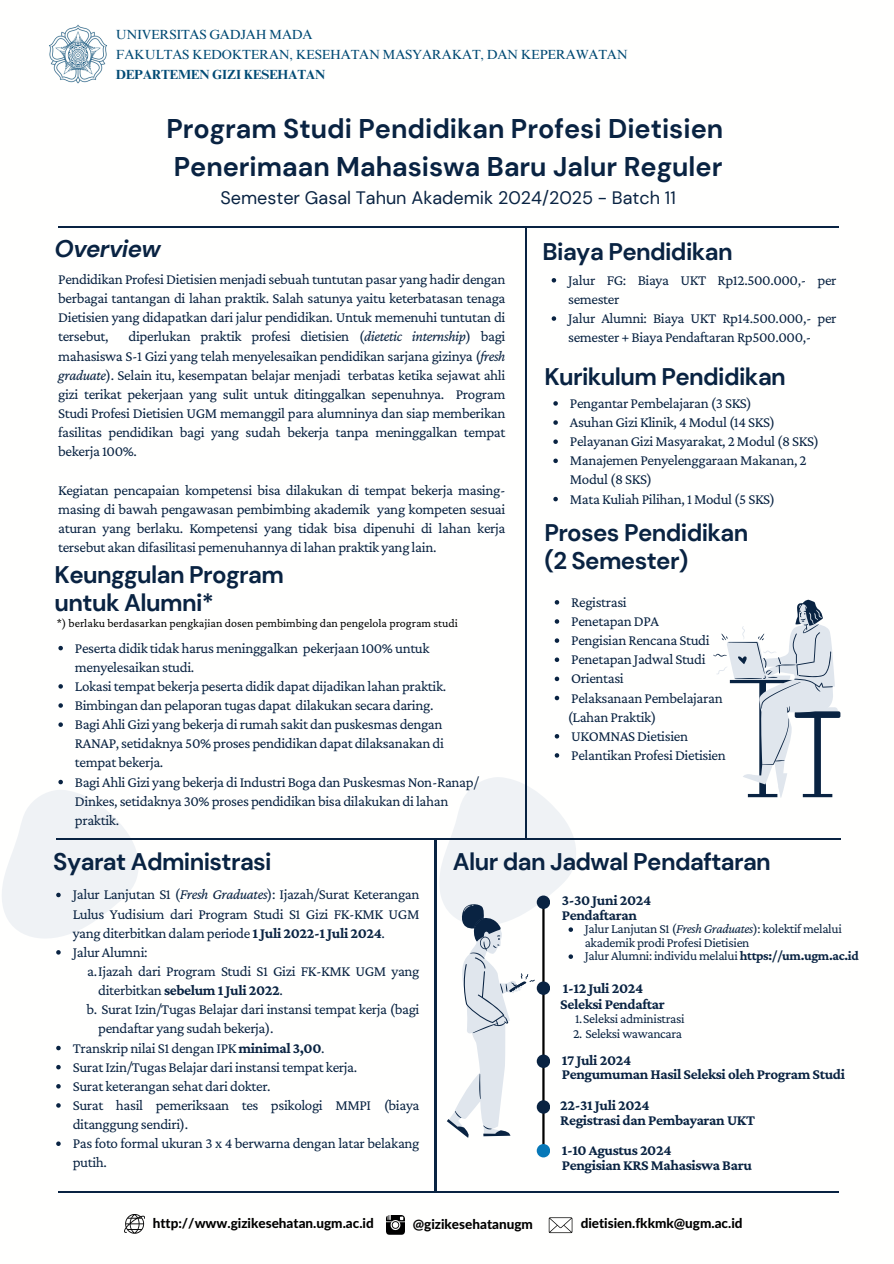
<style>
.page{position:relative;width:894px;height:1264px;background:#fff}
.page>*{position:absolute;margin:0;border:0;box-sizing:border-box;transform-origin:0 0}
.t1{font:700 27px/37.2px "DM Sans";color:#092342}
.t2{font:700 24px/28.2px "DM Sans";letter-spacing:-.025em;color:#092342}
.t3{font:italic 700 24px "DM Sans";letter-spacing:-.025em;color:#092342}
.t4{font:18px "DM Sans";color:#092342}
.t5{font:15px/19.2px "Crimson Pro";letter-spacing:-.025em;color:#092342}
.t6{font:700 15px/14.7px "Crimson Pro";letter-spacing:-.025em;color:#092342}
.t7{font:13.5px/13.5px "Crimson Pro";letter-spacing:-.025em;color:#092342}
.t8{font:800 13.5px "Lato Latin";color:#000}
.t9{font:13.2px/19.8px "Times NRMT Pro";letter-spacing:-.025em;color:#004a74}
.t10{font:12px "Crimson Pro";color:#000}
.s1{font-weight:700}
.s2{font-style:italic}
</style>
<div class="page">
<hr style="left:525px;top:228px;width:1px;height:610px;background:#092342">
<hr style="left:434px;top:839px;width:2px;height:353px;background:#092342">
<svg style="left:713px;top:599px;width:127px;height:198px"></svg>
<hr style="left:56px;top:838px;width:784px;height:1px;background:#092342">
<hr style="left:58px;top:227px;width:780px;height:1px;background:#092342">
<hr style="left:58px;top:1191px;width:780px;height:1px;background:#092342">
<svg style="left:58px;top:646px;width:5px;height:4px"></svg>
<svg style="left:58px;top:684px;width:5px;height:4px"></svg>
<svg style="left:58px;top:703px;width:5px;height:4px"></svg>
<svg style="left:58px;top:722px;width:5px;height:5px"></svg>
<svg style="left:551px;top:278px;width:5px;height:4px"></svg>
<svg style="left:551px;top:316px;width:5px;height:5px"></svg>
<svg style="left:553px;top:401px;width:4px;height:4px"></svg>
<svg style="left:553px;top:420px;width:4px;height:5px"></svg>
<svg style="left:553px;top:439px;width:4px;height:5px"></svg>
<svg style="left:553px;top:458px;width:4px;height:5px"></svg>
<svg style="left:553px;top:497px;width:4px;height:4px"></svg>
<svg style="left:554px;top:600px;width:5px;height:4px"></svg>
<svg style="left:554px;top:619px;width:5px;height:4px"></svg>
<svg style="left:554px;top:638px;width:5px;height:5px"></svg>
<svg style="left:554px;top:657px;width:5px;height:5px"></svg>
<svg style="left:554px;top:676px;width:5px;height:5px"></svg>
<svg style="left:554px;top:695px;width:5px;height:5px"></svg>
<svg style="left:554px;top:734px;width:5px;height:4px"></svg>
<svg style="left:554px;top:753px;width:5px;height:4px"></svg>
<hr style="left:542px;top:898px;width:2px;height:251px;background:#000">
<svg style="left:424px;top:767px;width:161px;height:370px"></svg>
<div style="left:536px;top:981px;width:14px;height:13px;background:#092342;border-radius:50%"></div>
<div style="left:536px;top:1054px;width:14px;height:13px;background:#092342;border-radius:50%"></div>
<div style="left:536px;top:1100px;width:14px;height:13px;background:#092342;border-radius:50%"></div>
<svg style="left:2px;top:779px;width:146px;height:159px"></svg>
<svg style="left:56px;top:950px;width:5px;height:4px"></svg>
<svg style="left:56px;top:1045px;width:5px;height:5px"></svg>
<svg style="left:56px;top:1064px;width:5px;height:5px"></svg>
<svg style="left:56px;top:1084px;width:5px;height:4px"></svg>
<svg style="left:56px;top:1103px;width:5px;height:4px"></svg>
<svg style="left:56px;top:1141px;width:5px;height:4px"></svg>
<img style="left:49px;top:24px;width:58px;height:60px">
<div style="left:536px;top:1143px;width:14px;height:14px;background:#0778b8;border-radius:50%"></div>
<img style="left:124px;top:1214px;width:20px;height:19px">
<img style="left:386px;top:1215px;width:18px;height:19px">
<svg style="left:548px;top:1217px;width:24px;height:15px"></svg>
<h3 class="t9" style="left:116px;top:26px;width:513px">UNIVERSITAS GADJAH MADA<br>FAKULTAS KEDOKTERAN, KESEHATAN MASYARAKAT, DAN KEPERAWATAN<br><span class="s1">DEPARTEMEN GIZI KESEHATAN</span></h3>
<p class="t1" style="left:166px;top:111px;width:558px">Program Studi Pendidikan Profesi Dietisien<br>Penerimaan Mahasiswa Baru Jalur Reguler</p>
<p class="t4" style="left:220px;top:186px;width:457px">Semester Gasal Tahun Akademik 2024/2025 - Batch 11</p>
<h1 class="t3" style="left:55px;top:233px;width:108px">Overview</h1>
<p class="t5" style="left:58px;top:269px;width:448px;text-align:justify">Pendidikan Profesi Dietisien menjadi sebuah tuntutan pasar yang hadir dengan berbagai tantangan di lahan praktik. Salah satunya yaitu keterbatasan tenaga Dietisien yang didapatkan dari jalur pendidikan. Untuk memenuhi tuntutan di tersebut,</p>
<p class="t5" style="left:58px;top:327px;width:448px;text-align:justify;text-indent:70px">diperlukan praktik profesi dietisien (<span class="s2">dietetic internship</span>) bagi mahasiswa S-1 Gizi yang telah menyelesaikan pendidikan sarjana gizinya (<span class="s2">fresh graduate</span>). Selain itu, kesempatan belajar menjadi terbatas ketika sejawat ahli gizi terikat pekerjaan yang sulit untuk ditinggalkan sepenuhnya. Program Studi Profesi Dietisien UGM memanggil para alumninya dan siap memberikan fasilitas pendidikan bagi yang sudah bekerja tanpa meninggalkan tempat bekerja 100%.</p>
<p class="t5" style="left:58px;top:480px;width:448px;text-align:justify">Kegiatan pencapaian kompetensi bisa dilakukan di tempat bekerja masing&shy;masing di bawah pengawasan pembimbing akademik yang kompeten sesuai aturan yang berlaku. Kompetensi yang tidak bisa dipenuhi di lahan kerja tersebut akan difasilitasi pemenuhannya di lahan praktik yang lain.</p>
<h4 class="t2" style="left:55px;top:561px;width:231px">Keunggulan Program untuk Alumni*</h4>
<p class="t10" style="left:57px;top:616px;width:402px">*) berlaku berdasarkan pengkajian dosen pembimbing dan pengelola program studi</p>
<h5 class="t5" style="left:75px;top:638px;width:356px">Peserta didik tidak harus meninggalkan pekerjaan 100% untuk menyelesaikan studi.</h5>
<h2 class="t5" style="left:75px;top:676px;width:373px">Lokasi tempat bekerja peserta didik dapat dijadikan lahan praktik.</h2>
<h1 class="t5" style="left:75px;top:695px;width:360px">Bimbingan dan pelaporan tugas dapat dilakukan secara daring.</h1>
<h1 class="t5" style="left:75px;top:714px;width:370px;text-align:justify">Bagi Ahli Gizi yang bekerja di rumah sakit dan puskesmas dengan RANAP, setidaknya 50% proses pendidikan dapat dilaksanakan di tempat bekerja.</h1>
<h4 class="t5" style="left:75px;top:771px;width:405px">Bagi Ahli Gizi yang bekerja di Industri Boga dan Puskesmas Non-Ranap/<br>Dinkes, setidaknya 30% proses pendidikan bisa dilakukan di lahan praktik.</h4>
<p class="t2" style="left:542px;top:238px;width:191px">Biaya Pendidikan</p>
<h1 class="t5" style="left:568px;top:270px;width:270px">Jalur FG: Biaya UKT Rp12.500.000,- per semester</h1>
<p class="t5" style="left:568px;top:308px;width:270px">Jalur Alumni: Biaya UKT Rp14.500.000,- per semester + Biaya Pendaftaran Rp500.000,-</p>
<p class="t2" style="left:544px;top:362px;width:243px">Kurikulum Pendidikan</p>
<p class="t5" style="left:569px;top:393px;width:183px">Pengantar Pembelajaran (3 SKS)</p>
<p class="t5" style="left:569px;top:412px;width:207px">Asuhan Gizi Klinik, 4 Modul (14 SKS)</p>
<p class="t5" style="left:569px;top:431px;width:251px">Pelayanan Gizi Masyarakat, 2 Modul (8 SKS)</p>
<p class="t5" style="left:569px;top:450px;width:238px">Manajemen Penyelenggaraan Makanan, 2<br>Modul (8 SKS)</p>
<h1 class="t5" style="left:569px;top:489px;width:207px">Mata Kuliah Pilihan, 1 Modul (5 SKS)</h1>
<p class="t2" style="left:544px;top:518px;width:205px">Proses Pendidikan (2 Semester)</p>
<p class="t5" style="left:571px;top:592px;width:57px">Registrasi</p>
<p class="t5" style="left:571px;top:611px;width:89px">Penetapan DPA</p>
<p class="t5" style="left:571px;top:630px;width:140px">Pengisian Rencana Studi</p>
<p class="t5" style="left:571px;top:649px;width:136px">Penetapan Jadwal Studi</p>
<p class="t5" style="left:571px;top:668px;width:54px">Orientasi</p>
<h4 class="t5" style="left:571px;top:687px;width:153px">Pelaksanaan Pembelajaran</h4>
<p class="t5" style="left:567px;top:707px;width:90px">(Lahan Praktik)</p>
<p class="t5" style="left:571px;top:726px;width:118px">UKOMNAS Dietisien</p>
<p class="t5" style="left:571px;top:745px;width:156px">Pelantikan Profesi Dietisien</p>
<p class="t2" style="left:53px;top:847px;width:220px">Syarat Administrasi</p>
<p class="t5" style="left:73px;top:884px;width:348px;text-align:justify">Jalur Lanjutan S1 (<span class="s2">Fresh Graduates</span>): Ijazah/Surat Keterangan Lulus Yudisium dari Program Studi S1 Gizi FK-KMK UGM yang diterbitkan dalam periode <span class="s1">1 Juli 2022-1 Juli 2024</span>.</p>
<p class="t5" style="left:73px;top:942px;width:76px">Jalur Alumni:</p>
<p class="t5" style="left:98px;top:961px;width:323px;text-indent:-11px">a.Ijazah dari Program Studi S1 Gizi FK-KMK UGM yang diterbitkan <span class="s1">sebelum 1 Juli 2022</span>.</p>
<p class="t5" style="left:98px;top:999px;width:323px;text-indent:-12px">b. Surat Izin/Tugas Belajar dari instansi tempat kerja (bagi pendaftar yang sudah bekerja).</p>
<p class="t5" style="left:73px;top:1037px;width:253px">Transkrip nilai S1 dengan IPK <span class="s1">minimal 3,00</span>.</p>
<p class="t5" style="left:73px;top:1056px;width:286px">Surat Izin/Tugas Belajar dari instansi tempat kerja.</p>
<h3 class="t5" style="left:73px;top:1076px;width:199px">Surat keterangan sehat dari dokter.</h3>
<p class="t5" style="left:73px;top:1095px;width:348px">Surat hasil pemeriksaan tes psikologi MMPI (biaya ditanggung sendiri).</p>
<p class="t5" style="left:73px;top:1133px;width:348px">Pas foto formal ukuran 3 x 4 berwarna dengan latar belakang putih.</p>
<p class="t2" style="left:452px;top:847px;width:319px">Alur dan Jadwal Pendaftaran</p>
<p class="t6" style="left:561px;top:892px;width:91px">3-30 Juni 2024<br>Pendaftaran</p>
<p class="t7" style="left:584px;top:921px;width:258px">Jalur Lanjutan S1 (<span class="s2">Fresh Graduates</span>): kolektif melalui akademik prodi Profesi Dietisien</p>
<p class="t7" style="left:584px;top:948px;width:275px">Jalur Alumni: individu melalui <span class="s1">https://um.ugm.ac.id</span></p>
<p class="t6" style="left:560px;top:980px;width:106px;line-height:15.8px">1-12 Juli 2024<br>Seleksi Pendaftar</p>
<h1 class="t7" style="left:575px;top:1012px;width:111px">1.Seleksi administrasi</h1>
<p class="t7" style="left:573px;top:1026px;width:111px">2. Seleksi wawancara</p>
<p class="t6" style="left:561px;top:1052px;width:285px">17 Juli 2024<br>Pengumuman Hasil Seleksi oleh Program Studi</p>
<p class="t6" style="left:560px;top:1097px;width:196px">22-31Juli 2024<br>Registrasi dan Pembayaran UKT</p>
<p class="t6" style="left:561px;top:1142px;width:191px">1-10 Agustus 2024<br>Pengisian KRS Mahasiswa Baru</p>
<h3 class="t8" style="left:153px;top:1217px;width:222px">http://www.gizikesehatan.ugm.ac.id</h3>
<p class="t8" style="left:412px;top:1217px;width:122px">@gizikesehatanugm</p>
<p class="t8" style="left:580px;top:1217px;width:163px">dietisien.fkkmk@ugm.ac.id</p>
</div>
